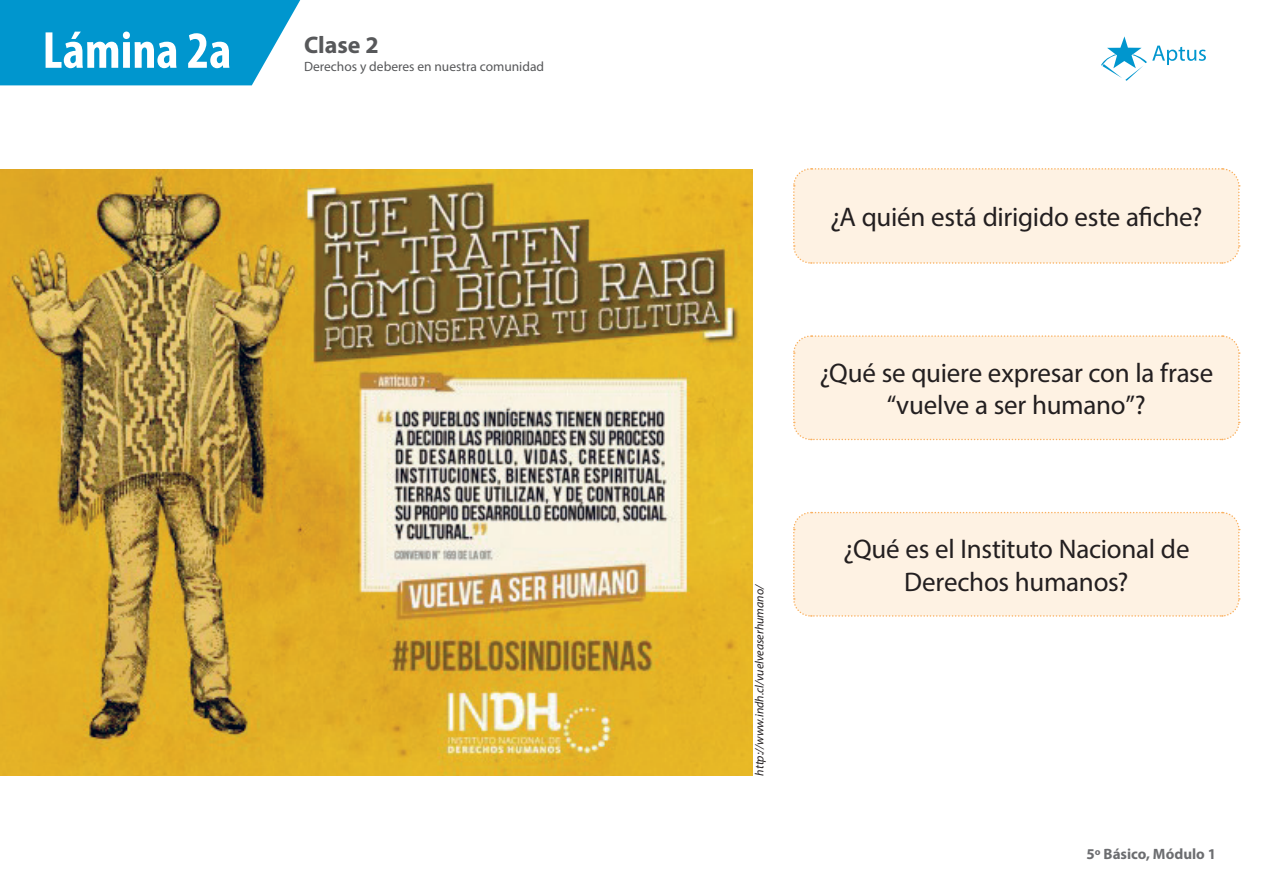
<style>
.page{position:relative;width:1263px;height:893px;background:#fff}
.page>*{position:absolute;margin:0;border:0;box-sizing:border-box;transform-origin:0 0}
.t1{font:700 condensed 52.5px "Myriad Pro";color:#fff}
.t2{font:27px/32.4px "Myriad Pro";letter-spacing:-.01em;color:#231f20;text-align:center}
.t3{font:700 24px "Myriad Pro";color:#57585a}
.t4{font:700 15px "Myriad Pro";color:#6c6d70}
.t5{font:13.5px "Myriad Pro";color:#57585a}
.t6{font:italic 12px "Myriad Pro";color:#231f20}
</style>
<div class="page">
<svg style="left:1101px;top:36px;width:105px;height:45px"></svg>
<svg style="left:0;top:0;width:301px;height:85px;background:#159ed2"></svg>
<img style="left:1px;top:169px;width:751px;height:606px">
<div style="left:793px;top:168px;width:447px;height:96px;background:#fef2e3"></div>
<div style="left:793px;top:335px;width:447px;height:106px;background:#fef2e3"></div>
<div style="left:793px;top:511px;width:447px;height:106px;background:#fef2e3"></div>
<h1 class="t1" style="left:43px;top:17px;width:190px">Lámina 2a</h1>
<p class="t3" style="left:304px;top:29px;width:76px">Clase 2</p>
<p class="t5" style="left:304px;top:58px;width:242px">Derechos y deberes en nuestra comunidad</p>
<p class="t6" style="left:752px;top:775px;width:194px;rotate:-90deg">http://www.indh.cl/vuelveaserhumano/</p>
<p class="t2" style="left:830px;top:200px;width:374px">¿A quién está dirigido este afiche?</p>
<p class="t2" style="left:819px;top:356px;width:395px">¿Qué se quiere expresar con la frase “vuelve a ser humano”?</p>
<p class="t2" style="left:843px;top:532px;width:348px">¿Qué es el Instituto Nacional de<br>Derechos humanos?</p>
<p class="t4" style="left:1086px;top:844px;width:131px">5º Básico, Módulo 1</p>
</div>
